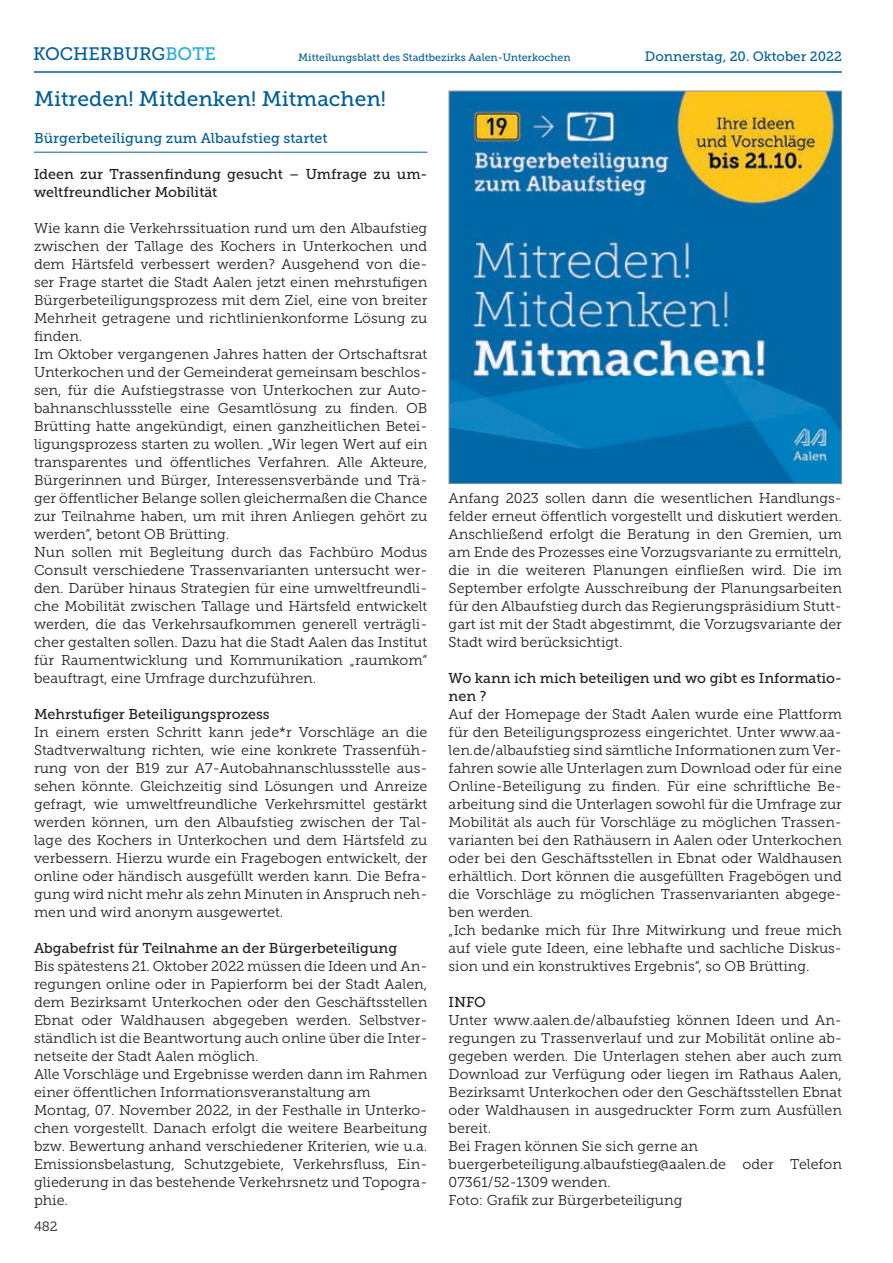
<style>
.page{position:relative;width:893px;height:1263px;background:#fff}
.page>*{position:absolute;margin:0;border:0;box-sizing:border-box;transform-origin:0 0}
.t1{font:21px "Museo Slab 500";color:#005e9a}
.t2{font:18px "Museo Slab 500";color:#005e9a}
.t3{font:14.25px/18px "Museo Slab 300";color:#231f20}
.t4{font:14.25px/18px "Museo Slab 500";color:#231f20}
.t5{font:14.25px "Museo Slab 500";color:#005e9a}
.t6{font:13.5px "Museo Slab 500";color:#005e9a}
.t7{font:13.5px "Museo Slab 300";color:#231f20}
.t8{font:10.5px "Museo Slab 500";color:#005e9a}
.s1{color:#24aae1}
</style>
<div class="page">
<hr style="left:34px;top:71px;width:808px;height:2px;background:#005e9a">
<hr style="left:34px;top:152px;width:393px;height:1px;background:#005e9a">
<img style="left:451px;top:93px;width:389px;height:389px">
<div style="left:449px;top:91px;width:393px;height:393px;border:1px solid #939598"></div>
<p class="t2" style="left:33px;top:44px;width:184px">KOCHERBURG<span class="s1">BOTE</span></p>
<p class="t8" style="left:298px;top:51px;width:274px">Mitteilungsblatt des Stadtbezirks Aalen-Unterkochen</p>
<p class="t6" style="left:645px;top:49px;width:199px">Donnerstag, 20. Oktober 2022</p>
<h1 class="t1" style="left:34px;top:87px;width:354px">Mitreden! Mitdenken! Mitmachen!</h1>
<p class="t5" style="left:34px;top:130px;width:295px">Bürgerbeteiligung zum Albaufstieg startet</p>
<p class="t4" style="left:34px;top:165px;width:395px">Ideen zur Trassenfindung gesucht – Umfrage zu um&shy;weltfreundlicher Mobilität</p>
<p class="t3" style="left:34px;top:219px;width:395px">Wie kann die Verkehrssituation rund um den Albaufstieg zwischen der Tallage des Kochers in Unterkochen und dem Härtsfeld verbessert werden? Ausgehend von die&shy;ser Frage startet die Stadt Aalen jetzt einen mehrstufigen Bürgerbeteiligungsprozess mit dem Ziel, eine von breiter Mehrheit getragene und richtlinienkonforme Lösung zu finden.<br>Im Oktober vergangenen Jahres hatten der Ortschaftsrat Unterkochen und der Gemeinderat gemeinsam beschlos&shy;sen, für die Aufstiegstrasse von Unterkochen zur Auto&shy;bahnanschlussstelle eine Gesamtlösung zu finden. OB Brütting hatte angekündigt, einen ganzheitlichen Betei&shy;ligungsprozess starten zu wollen. „Wir legen Wert auf ein transparentes und öffentliches Verfahren. Alle Akteure, Bürgerinnen und Bürger, Interessensverbände und Trä&shy;ger öffentlicher Belange sollen gleichermaßen die Chance zur Teilnahme haben, um mit ihren Anliegen gehört zu werden“, betont OB Brütting.<br>Nun sollen mit Begleitung durch das Fachbüro Modus Consult verschiedene Trassenvarianten untersucht wer&shy;den. Darüber hinaus Strategien für eine umweltfreundli&shy;che Mobilität zwischen Tallage und Härtsfeld entwickelt werden, die das Verkehrsaufkommen generell verträgli&shy;cher gestalten sollen. Dazu hat die Stadt Aalen das Institut für Raumentwicklung und Kommunikation „raumkom“ beauftragt, eine Umfrage durchzuführen.</p>
<p class="t4" style="left:34px;top:705px;width:237px">Mehrstufiger Beteiligungsprozess</p>
<p class="t3" style="left:34px;top:723px;width:395px;text-align:justify">In einem ersten Schritt kann jede*r Vorschläge an die Stadtverwaltung richten, wie eine konkrete Trassenfüh&shy;rung von der B19 zur A7-Autobahnanschlussstelle aus&shy;sehen könnte. Gleichzeitig sind Lösungen und Anreize gefragt, wie umweltfreundliche Verkehrsmittel gestärkt werden können, um den Albaufstieg zwischen der Tal&shy;lage des Kochers in Unterkochen und dem Härtsfeld zu verbessern. Hierzu wurde ein Fragebogen entwickelt, der online oder händisch ausgefüllt werden kann. Die Befra&shy;gung wird nicht mehr als zehn Minuten in Anspruch neh&shy;men und wird anonym ausgewertet.</p>
<p class="t4" style="left:34px;top:939px;width:365px">Abgabefrist für Teilnahme an der Bürgerbeteiligung</p>
<p class="t3" style="left:34px;top:957px;width:395px">Bis spätestens 21. Oktober 2022 müssen die Ideen und An&shy;regungen online oder in Papierform bei der Stadt Aalen, dem Bezirksamt Unterkochen oder den Geschäftsstellen Ebnat oder Waldhausen abgegeben werden. Selbstver&shy;ständlich ist die Beantwortung auch online über die Inter&shy;netseite der Stadt Aalen möglich.<br>Alle Vorschläge und Ergebnisse werden dann im Rahmen einer öffentlichen Informationsveranstaltung am Montag, 07. November 2022, in der Festhalle in Unterko&shy;chen vorgestellt. Danach erfolgt die weitere Bearbeitung bzw. Bewertung anhand verschiedener Kriterien, wie u.a.<br>Emissionsbelastung, Schutzgebiete, Verkehrsfluss, Ein&shy;gliederung in das bestehende Verkehrsnetz und Topogra&shy;phie.</p>
<p class="t7" style="left:34px;top:1218px;width:25px">482</p>
<p class="t3" style="left:449px;top:489px;width:395px;text-align:justify">Anfang 2023 sollen dann die wesentlichen Handlungs&shy;felder erneut öffentlich vorgestellt und diskutiert werden.<br>Anschließend erfolgt die Beratung in den Gremien, um am Ende des Prozesses eine Vorzugsvariante zu ermitteln, die in die weiteren Planungen einfließen wird. Die im September erfolgte Ausschreibung der Planungsarbeiten für den Albaufstieg durch das Regierungspräsidium Stutt&shy;gart ist mit der Stadt abgestimmt, die Vorzugsvariante der Stadt wird berücksichtigt.</p>
<p class="t4" style="left:449px;top:669px;width:395px">Wo kann ich mich beteiligen und wo gibt es Informatio&shy;nen ?</p>
<p class="t3" style="left:449px;top:705px;width:395px">Auf der Homepage der Stadt Aalen wurde eine Plattform für den Beteiligungsprozess eingerichtet. Unter www.aa&shy;len.de/albaufstieg sind sämtliche Informationen zum Ver&shy;fahren sowie alle Unterlagen zum Download oder für eine Online-Beteiligung zu finden. Für eine schriftliche Be&shy;arbeitung sind die Unterlagen sowohl für die Umfrage zur Mobilität als auch für Vorschläge zu möglichen Trassen&shy;varianten bei den Rathäusern in Aalen oder Unterkochen oder bei den Geschäftsstellen in Ebnat oder Waldhausen erhältlich. Dort können die ausgefüllten Fragebögen und die Vorschläge zu möglichen Trassenvarianten abgege&shy;ben werden.<br>„Ich bedanke mich für Ihre Mitwirkung und freue mich auf viele gute Ideen, eine lebhafte und sachliche Diskus&shy;sion und ein konstruktives Ergebnis“, so OB Brütting.</p>
<p class="t4" style="left:449px;top:993px;width:39px">INFO</p>
<p class="t3" style="left:449px;top:1011px;width:395px">Unter www.aalen.de/albaufstieg können Ideen und An&shy;regungen zu Trassenverlauf und zur Mobilität online ab&shy;gegeben werden. Die Unterlagen stehen aber auch zum Download zur Verfügung oder liegen im Rathaus Aalen, Bezirksamt Unterkochen oder den Geschäftsstellen Ebnat oder Waldhausen in ausgedruckter Form zum Ausfüllen bereit.<br>Bei Fragen können Sie sich gerne an buergerbeteiligung.albaufstieg@aalen.de oder Telefon 07361/52-1309 wenden.<br>Foto: Grafik zur Bürgerbeteiligung</p>
</div>
